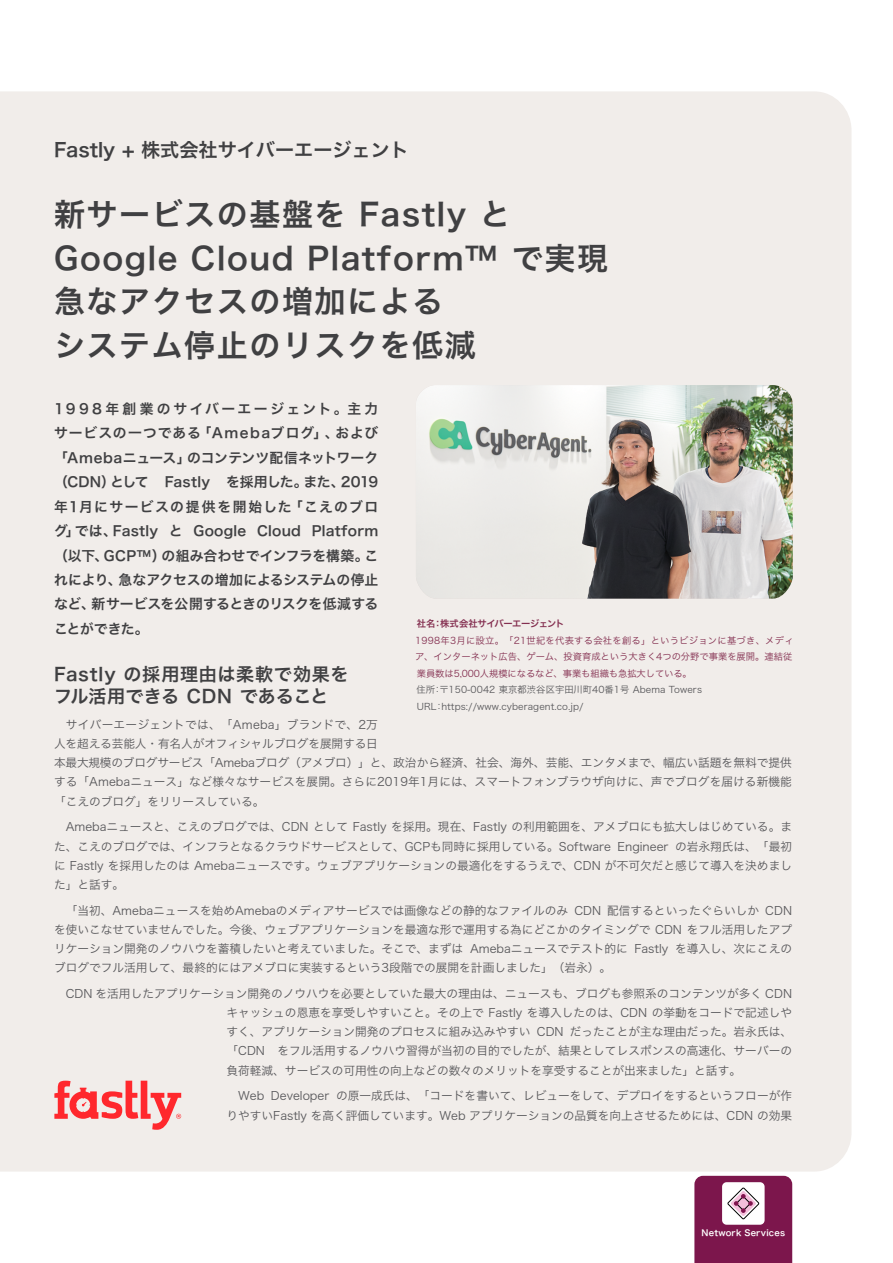
<style>
.page{position:relative;width:893px;height:1263px;background:#fff}
.page>*{position:absolute;margin:0;border:0;box-sizing:border-box;transform-origin:0 0}
.t1{font:31.05px/43.5px "Hira Kaku Pro W6";letter-spacing:.05em;color:#404042}
.t2{font:19.2px "Hira Kaku Pro W6";color:#404042}
.t3{font:18px/22.4px "Hira Kaku Pro W6";letter-spacing:.035em;color:#404042}
.t4{font:13.8px/24.5px "Hira Kaku Pro W6";letter-spacing:-.01em;color:#404042;text-align:justify}
.t5{font:11.7px/19.2px "Hira Kaku Pro W3";color:#58585b;text-align:justify}
.t6{font:9.3px/16.5px "Hira Kaku Pro W3";letter-spacing:-.005em;color:#842f50}
.t7{font:9.3px/16.5px "Hira Kaku Pro W3";letter-spacing:.01em;color:#58585b}
.t8{font:9.3px "Hira Kaku Pro W6";letter-spacing:-.04em;color:#842f50}
.t9{font:8.55px "Hira Kaku Pro W6";letter-spacing:.02em;color:#fff}
</style>
<div class="page">
<div style="left:0;top:91px;width:851px;height:1080px;background:#f1edea"></div>
<svg style="left:54px;top:1081px;width:127px;height:49px;background:#f6a2a2"></svg>
<img style="left:416px;top:385px;width:377px;height:214px">
<svg style="left:694px;top:1176px;width:98px;height:87px;background:#94436e"></svg>
<h2 class="t2" style="left:54px;top:132px;width:357px">Fastly + 株式会社サイバーエージェント</h2>
<h1 class="t1" style="left:54px;top:192px;width:556px">新サービスの基盤を Fastly と<br>Google Cloud Platform™ で実現急なアクセスの増加による<br>システム停止のリスクを低減</h1>
<p class="t4" style="left:54px;top:396px;width:326px">1998年創業のサイバーエージェント。主力サービスの一つである「Amebaブログ」、および「Amebaニュース」のコンテンツ配信ネットワーク（CDN）として Fastly を採用した。また、2019年1月にサービスの提供を開始した「こえのブログ」では、Fastly と Google Cloud Platform（以下、GCP™）の組み合わせでインフラを構築。これにより、急なアクセスの増加によるシステムの停止など、新サービスを公開するときのリスクを低減することができた。</p>
<h3 class="t3" style="left:54px;top:662px;width:296px">Fastly の採用理由は柔軟で効果をフル活用できる CDN であること</h3>
<p class="t5" style="left:54px;top:714px;width:739px;text-align:left">　サイバーエージェントでは、「Ameba」ブランドで、2万<br>人を超える芸能人・有名人がオフィシャルブログを展開する日<br>本最大規模のブログサービス「Amebaブログ（アメブロ）」と、政治から経済、社会、海外、芸能、エンタメまで、幅広い話題を無料で提供する「Amebaニュース」など様々なサービスを展開。さらに2019年1月には、スマートフォンブラウザ向けに、声でブログを届ける新機能「こえのブログ」をリリースしている。</p>
<p class="t5" style="left:54px;top:816px;width:740px">　Amebaニュースと、こえのブログでは、CDN として Fastly を採用。現在、Fastly の利用範囲を、アメブロにも拡大しはじめている。また、こえのブログでは、インフラとなるクラウドサービスとして、GCPも同時に採用している。Software Engineer の岩永翔氏は、「最初に Fastly を採用したのは Amebaニュースです。ウェブアプリケーションの最適化をするうえで、CDN が不可欠だと感じて導入を決めました」と話す。</p>
<p class="t5" style="left:54px;top:900px;width:740px">　「当初、Amebaニュースを始めAmebaのメディアサービスでは画像などの静的なファイルのみ CDN 配信するといったぐらいしか CDNを使いこなせていませんでした。今後、ウェブアプリケーションを最適な形で運用する為にどこかのタイミングで CDN をフル活用したアプリケーション開発のノウハウを蓄積したいと考えていました。そこで、まずは Amebaニュースでテスト的に Fastly を導入し、次にこえのブログでフル活用して、最終的にはアメブロに実装するという3段階での展開を計画しました」（岩永）。</p>
<p class="t5" style="left:227px;top:983px;width:567px;text-indent:-173px">　CDN を活用したアプリケーション開発のノウハウを必要としていた最大の理由は、ニュースも、ブログも参照系のコンテンツが多く CDNキャッシュの恩恵を享受しやすいこと。その上で Fastly を導入したのは、CDN の挙動をコードで記述しやすく、アプリケーション開発のプロセスに組み込みやすい CDN だったことが主な理由だった。岩永氏は、「CDN をフル活用するノウハウ習得が当初の目的でしたが、結果としてレスポンスの高速化、サーバーの負荷軽減、サービスの可用性の向上などの数々のメリットを享受することが出来ました」と話す。</p>
<p class="t5" style="left:227px;top:1085px;width:567px">　Web Developer の原一成氏は、「コードを書いて、レビューをして、デプロイをするというフローが作りやすいFastly を高く評価しています。Web アプリケーションの品質を向上させるためには、CDN の効果</p>
<p class="t8" style="left:417px;top:615px;width:149px">社名：株式会社サイバーエージェント</p>
<p class="t6" style="left:415px;top:631px;width:380px">1998年3月に設立。「21世紀を代表する会社を創る」というビジョンに基づき、メディア、インターネット広告、ゲーム、投資育成という大きく4つの分野で事業を展開。連結従業員数は5,000人規模になるなど、事業も組織も急拡大している。</p>
<p class="t7" style="left:416px;top:681px;width:287px">住所：〒150-0042 東京都渋谷区宇田川町40番1号 Abema Towers<br>URL：https://www.cyberagent.co.jp/</p>
<p class="t9" style="left:702px;top:1225px;width:85px">Network Services</p>
</div>
